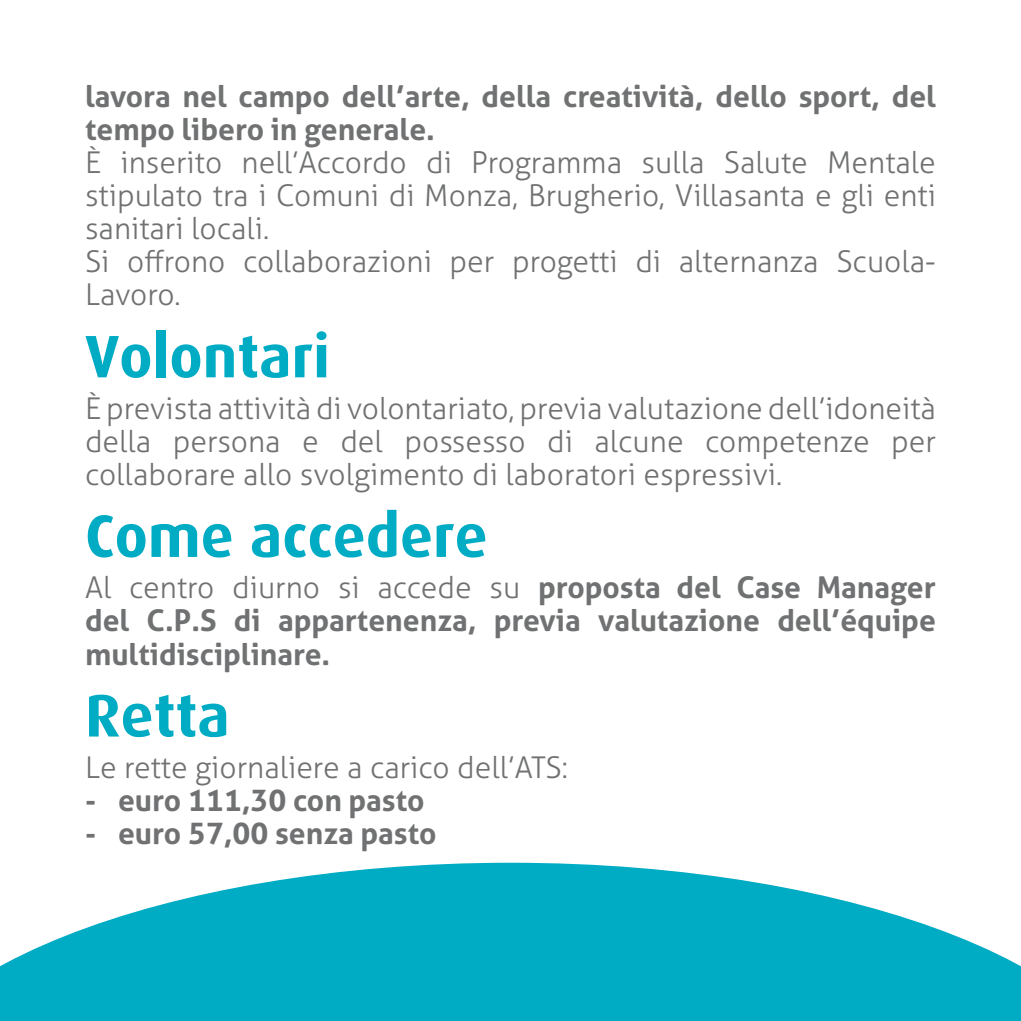
<style>
.page{position:relative;width:1021px;height:1021px;background:#fff}
.page>*{position:absolute;margin:0;border:0;box-sizing:border-box;transform-origin:0 0}
.t1{font:700 60px "Dax";color:#00abc4}
.t2{font:300 30px/33px "Aller";color:#707172}
.t3{font:700 30px/33px "Aller";color:#707172}
.s1{font-weight:300}
</style>
<div class="page">
<svg style="left:0;top:862px;width:1020px;height:158px;fill:#00abc4"></svg>
<p class="t3" style="left:85px;top:80px;width:852px">lavora nel campo dell’arte, della creatività, dello sport, del tempo libero in generale.</p>
<p class="t2" style="left:85px;top:146px;width:852px">È inserito nell’Accordo di Programma sulla Salute Mentale stipulato tra i Comuni di Monza, Brugherio, Villasanta e gli enti sanitari locali.<br>Si offrono collaborazioni per progetti di alternanza Scuola-Lavoro.</p>
<h1 class="t1" style="left:85px;top:323px;width:246px">Volontari</h1>
<p class="t2" style="left:85px;top:392px;width:852px;text-align:justify">È prevista attività di volontariato, previa valutazione dell’idoneità della persona e del possesso di alcune competenze per collaborare allo svolgimento di laboratori espressivi.</p>
<h1 class="t1" style="left:85px;top:502px;width:404px">Come accedere</h1>
<p class="t3" style="left:85px;top:571px;width:852px;text-align:justify"><span class="s1">Al centro diurno si accede su</span> proposta del Case Manager del C.P.S di appartenenza, previa valutazione dell’équipe multidisciplinare.</p>
<h1 class="t1" style="left:85px;top:682px;width:146px">Retta</h1>
<p class="t2" style="left:85px;top:751px;width:484px">Le rette giornaliere a carico dell’ATS:</p>
<p class="t3" style="left:85px;top:783px;width:341px">- euro 111,30 con pasto</p>
<p class="t3" style="left:85px;top:816px;width:353px">- euro 57,00 senza pasto</p>
</div>
